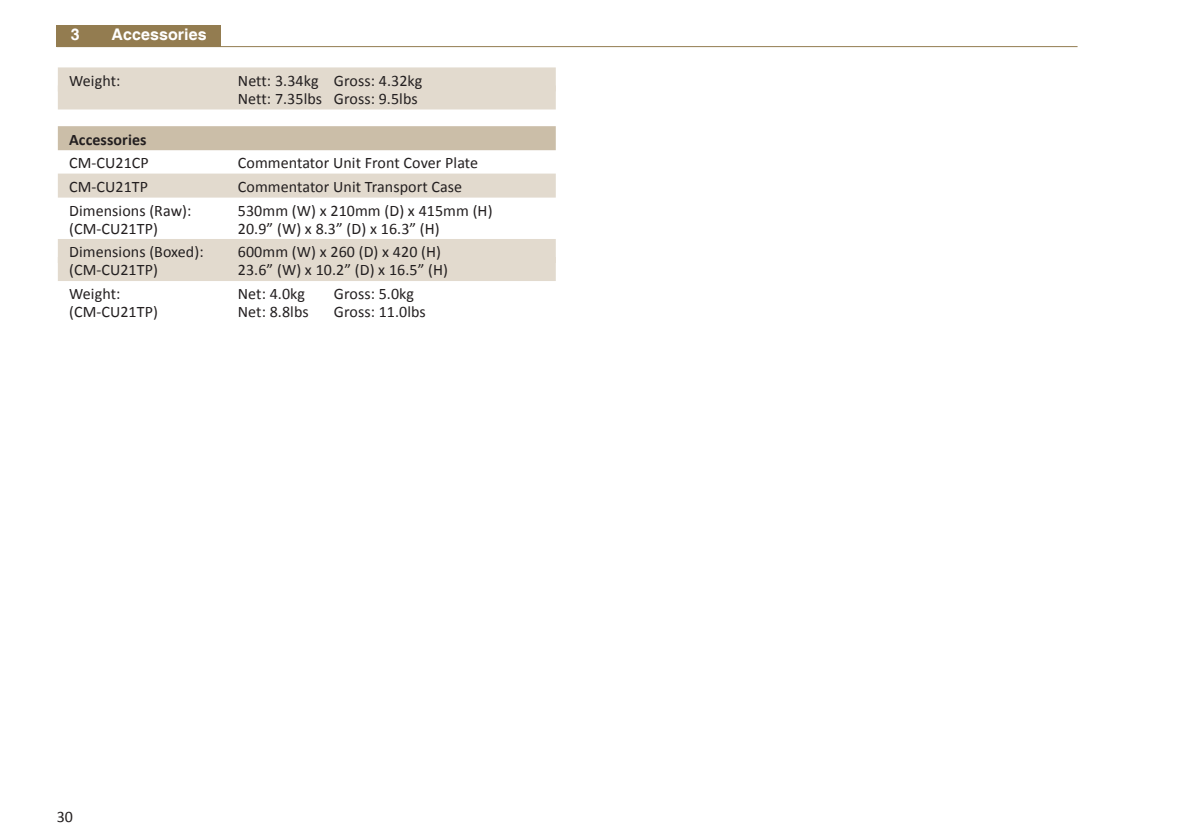
<style>
.page{position:relative;width:1191px;height:840px;background:#fff}
.page>*{position:absolute;margin:0;border:0;box-sizing:border-box;transform-origin:0 0}
.t1{font:16px/18px "Calibri";letter-spacing:.005em;color:#231f20}
.t2{font:700 16px "Helvetica";letter-spacing:.005em;color:#fff}
.t3{font:700 16px "Calibri";letter-spacing:.005em;color:#231f20}
</style>
<div class="page">
<div style="left:57px;top:25px;width:164px;height:22px;background:#937c50"></div>
<hr style="left:57px;top:46px;width:1020px;height:1px;background:#937c50">
<div style="left:58px;top:67px;width:498px;height:24px;background:#e2dace"></div>
<div style="left:58px;top:85px;width:498px;height:24px;background:#e2dace"></div>
<div style="left:58px;top:126px;width:498px;height:24px;background:#cbbea8"></div>
<div style="left:58px;top:173px;width:498px;height:24px;background:#e2dace"></div>
<div style="left:58px;top:239px;width:498px;height:24px;background:#e2dace"></div>
<div style="left:58px;top:257px;width:498px;height:24px;background:#e2dace"></div>
<p class="t2" style="left:71px;top:26px;width:10px">3</p>
<p class="t2" style="left:112px;top:26px;width:97px">Accessories</p>
<p class="t1" style="left:69px;top:73px;width:53px">Weight:</p>
<p class="t1" style="left:238px;top:73px;width:186px">Nett: 3.34kg Gross: 4.32kg<br>Nett: 7.35lbs Gross: 9.5lbs</p>
<p class="t3" style="left:69px;top:132px;width:79px">Accessories</p>
<p class="t1" style="left:69px;top:155px;width:81px">CM-CU21CP</p>
<p class="t1" style="left:238px;top:155px;width:242px">Commentator Unit Front Cover Plate</p>
<p class="t1" style="left:69px;top:179px;width:80px">CM-CU21TP</p>
<p class="t1" style="left:238px;top:179px;width:226px">Commentator Unit Transport Case</p>
<p class="t1" style="left:69px;top:202px;width:124px">Dimensions (Raw):</p>
<p class="t1" style="left:238px;top:202px;width:256px">530mm (W) x 210mm (D) x 415mm (H)</p>
<p class="t1" style="left:69px;top:220px;width:90px">(CM-CU21TP)</p>
<p class="t1" style="left:238px;top:220px;width:203px">20.9” (W) x 8.3” (D) x 16.3” (H)</p>
<p class="t1" style="left:69px;top:244px;width:136px">Dimensions (Boxed):</p>
<p class="t1" style="left:238px;top:244px;width:205px">600mm (W) x 260 (D) x 420 (H)</p>
<p class="t1" style="left:69px;top:262px;width:90px">(CM-CU21TP)</p>
<p class="t1" style="left:238px;top:262px;width:212px">23.6” (W) x 10.2” (D) x 16.5” (H)</p>
<p class="t1" style="left:69px;top:286px;width:53px">Weight:</p>
<p class="t1" style="left:238px;top:286px;width:69px">Net: 4.0kg</p>
<p class="t1" style="left:334px;top:286px;width:82px">Gross: 5.0kg</p>
<p class="t1" style="left:69px;top:304px;width:90px">(CM-CU21TP)</p>
<p class="t1" style="left:238px;top:304px;width:72px">Net: 8.8lbs</p>
<p class="t1" style="left:334px;top:304px;width:93px">Gross: 11.0lbs</p>
<p class="t1" style="left:57px;top:808px;width:18px">30</p>
</div>
